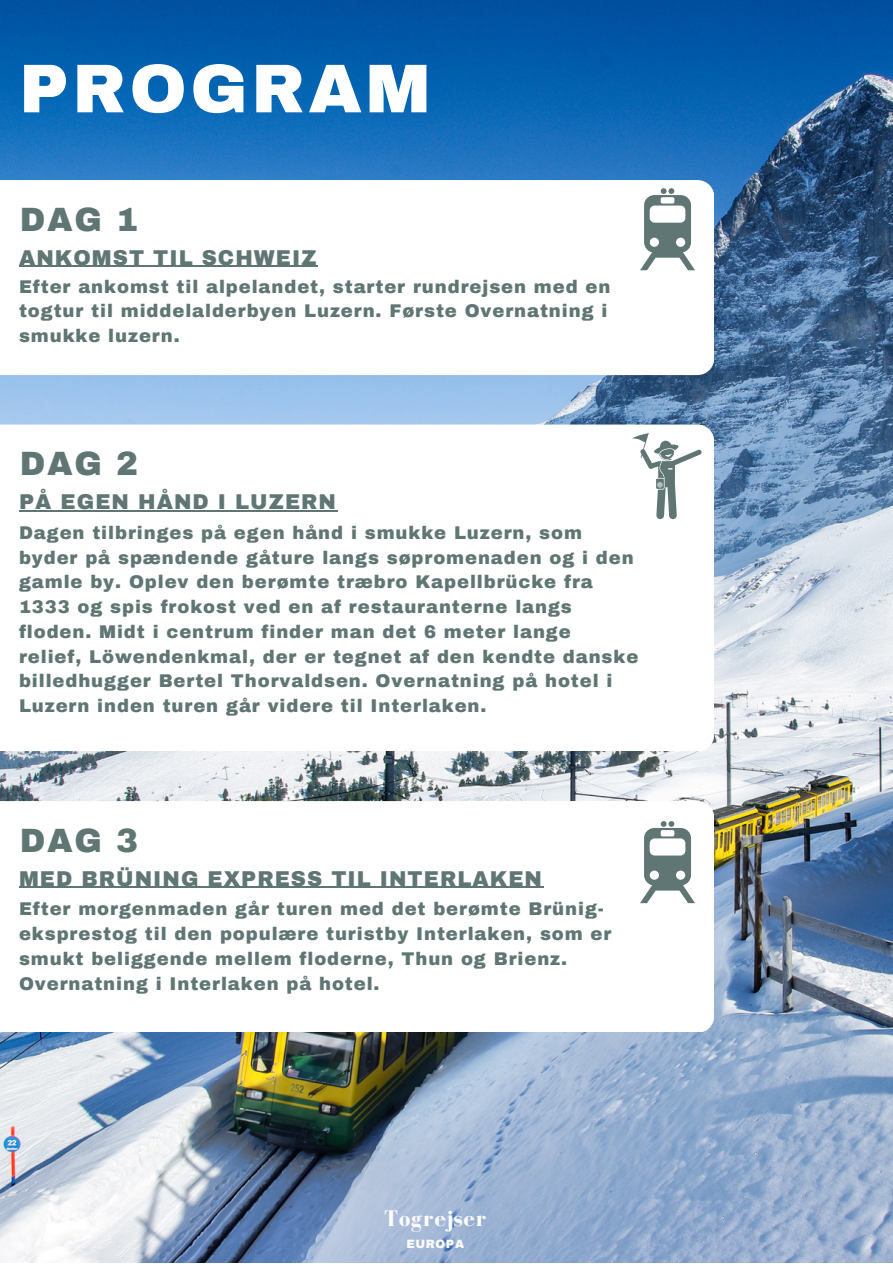
<style>
.page{position:relative;width:893px;height:1264px;background:#fff}
.page>*{position:absolute;margin:0;border:0;box-sizing:border-box;transform-origin:0 0}
.t1{font:900 69px "Archivo";letter-spacing:.05em;color:#fff}
.t2{font:900 33px "Archivo";letter-spacing:.05em;color:#607674}
.t3{font:700 23.25px "Bodoni FLF";letter-spacing:.04em;color:#fcfdfc}
.t4{font:900 21px "Archivo";letter-spacing:.05em;color:#607674}
.t5{font:900 18px/24.8px "Archivo";letter-spacing:.05em;color:#607674}
.t6{font:900 11.7px "Archivo";letter-spacing:.05em;color:#fcfdfc}
</style>
<div class="page">
<img style="left:0;top:0;width:892px;height:1262px">
<svg style="left:0;top:180px;width:714px;height:195px"></svg>
<hr style="left:19px;top:266px;width:298px;height:1px;background:#607674">
<svg style="left:640px;top:188px;width:55px;height:82px"></svg>
<svg style="left:0;top:424px;width:714px;height:327px"></svg>
<hr style="left:19px;top:510px;width:318px;height:1px;background:#607674">
<svg style="left:632px;top:433px;width:70px;height:86px"></svg>
<svg style="left:0;top:801px;width:714px;height:230px"></svg>
<hr style="left:19px;top:886px;width:524px;height:2px;background:#607674">
<svg style="left:640px;top:821px;width:55px;height:82px"></svg>
<h1 class="t1" style="left:19px;top:52px;width:413px">PROGRAM</h1>
<h2 class="t2" style="left:20px;top:202px;width:120px">DAG 1</h2>
<p class="t4" style="left:19px;top:246px;width:299px">ANKOMST TIL SCHWEIZ</p>
<p class="t5" style="left:19px;top:274px;width:593px">Efter ankomst til alpelandet, starter rundrejsen med en togtur til middelalderbyen Luzern. Første Overnatning i smukke luzern.</p>
<h2 class="t2" style="left:20px;top:446px;width:120px">DAG 2</h2>
<p class="t4" style="left:19px;top:491px;width:318px">PÅ EGEN HÅND I LUZERN</p>
<p class="t5" style="left:19px;top:520px;width:621px">Dagen tilbringes på egen hånd i smukke Luzern, som byder på spændende gåture langs søpromenaden og i den gamle by. Oplev den berømte træbro Kapellbrücke fra 1333 og spis frokost ved en af restauranterne langs floden. Midt i centrum finder man det 6 meter lange<br>relief, Löwendenkmal, der er tegnet af den kendte danske billedhugger Bertel Thorvaldsen. Overnatning på hotel i Luzern inden turen går videre til Interlaken.</p>
<h2 class="t2" style="left:20px;top:823px;width:120px">DAG 3</h2>
<p class="t4" style="left:19px;top:867px;width:524px">MED BRÜNING EXPRESS TIL INTERLAKEN</p>
<p class="t5" style="left:19px;top:896px;width:594px">Efter morgenmaden går turen med det berømte Brünig&shy;eksprestog til den populære turistby Interlaken, som er smukt beliggende mellem floderne, Thun og Brienz.<br>Overnatning i Interlaken på hotel.</p>
<p class="t3" style="left:384px;top:1205px;width:104px">Togrejser</p>
<p class="t6" style="left:406px;top:1238px;width:59px">EUROPA</p>
</div>
